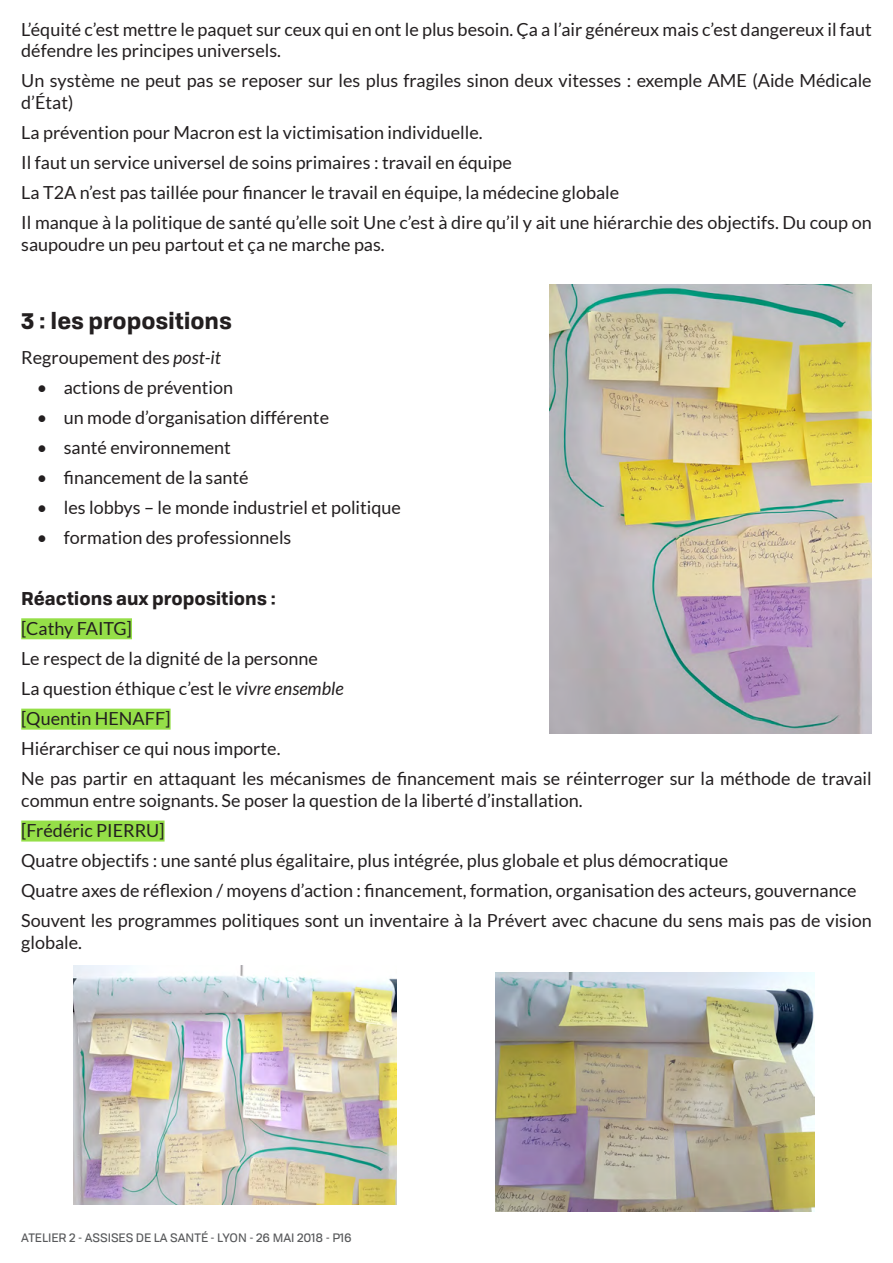
<style>
.page{position:relative;width:893px;height:1263px;background:#fff}
.page>*{position:absolute;margin:0;border:0;box-sizing:border-box;transform-origin:0 0}
.t1{font:700 22.5px "Tofino Personal";color:#231f20}
.t2{font:18px/30.2px "Lato";color:#231f20}
.t3{font:700 18px "Tofino Personal";color:#231f20}
.t4{font:12px "Tofino";color:#58595b}
.s1{font-style:italic}
</style>
<div class="page">
<div style="left:21px;top:618px;width:111px;height:21px;background:#95df48"></div>
<div style="left:21px;top:709px;width:150px;height:21px;background:#95df48"></div>
<div style="left:21px;top:820px;width:144px;height:21px;background:#95df48"></div>
<img style="left:496px;top:973px;width:319px;height:239px">
<img style="left:549px;top:284px;width:323px;height:449px">
<img style="left:74px;top:965px;width:322px;height:239px">
<p class="t2" style="left:21px;top:18px;width:852px;line-height:21.6px">L’équité c’est mettre le paquet sur ceux qui en ont le plus besoin. Ça a l’air généreux mais c’est dangereux il faut défendre les principes universels.</p>
<p class="t2" style="left:21px;top:70px;width:852px;line-height:21.6px">Un système ne peut pas se reposer sur les plus fragiles sinon deux vitesses : exemple AME (Aide Médicale d’État)</p>
<p class="t2" style="left:21px;top:117px;width:852px">La prévention pour Macron est la victimisation individuelle.<br>Il faut un service universel de soins primaires : travail en équipe<br>La T2A n’est pas taillée pour financer le travail en équipe, la médecine globale<br>Il manque à la politique de santé qu’elle soit Une c’est à dire qu’il y ait une hiérarchie des objectifs. Du coup on</p>
<p class="t2" style="left:21px;top:229px;width:365px">saupoudre un peu partout et ça ne marche pas.</p>
<p class="t1" style="left:21px;top:303px;width:212px">3 : les propositions</p>
<p class="t2" style="left:21px;top:342px;width:201px">Regroupement des <span class="s1">post-it</span></p>
<p class="t2" style="left:37px;top:372px;width:198px">• actions de prévention</p>
<p class="t2" style="left:37px;top:402px;width:294px">• un mode d’organisation différente</p>
<p class="t2" style="left:37px;top:432px;width:196px">• santé environnement</p>
<p class="t2" style="left:37px;top:462px;width:213px">• financement de la santé</p>
<p class="t2" style="left:37px;top:493px;width:366px">• les lobbys – le monde industriel et politique</p>
<p class="t2" style="left:37px;top:523px;width:256px">• formation des professionnels</p>
<p class="t3" style="left:21px;top:583px;width:257px">Réactions aux propositions :</p>
<p class="t2" style="left:21px;top:613px;width:852px">[Cathy FAITG]<br>Le respect de la dignité de la personne<br>La question éthique c’est le <span class="s1">vivre ensemble<br></span>[Quentin HENAFF]<br>Hiérarchiser ce qui nous importe.<br>Ne pas partir en attaquant les mécanismes de financement mais se réinterroger sur la méthode de travail</p>
<p class="t2" style="left:21px;top:785px;width:852px">commun entre soignants. Se poser la question de la liberté d’installation.<br>[Frédéric PIERRU]<br>Quatre objectifs : une santé plus égalitaire, plus intégrée, plus globale et plus démocratique<br>Quatre axes de réflexion / moyens d’action : financement, formation, organisation des acteurs, gouvernance Souvent les programmes politiques sont un inventaire à la Prévert avec chacune du sens mais pas de vision</p>
<p class="t2" style="left:21px;top:927px;width:62px">globale.</p>
<p class="t4" style="left:21px;top:1228px;width:332px">ATELIER 2 - ASSISES DE LA SANTÉ - LYON - 26 MAI 2018 - P16</p>
</div>
